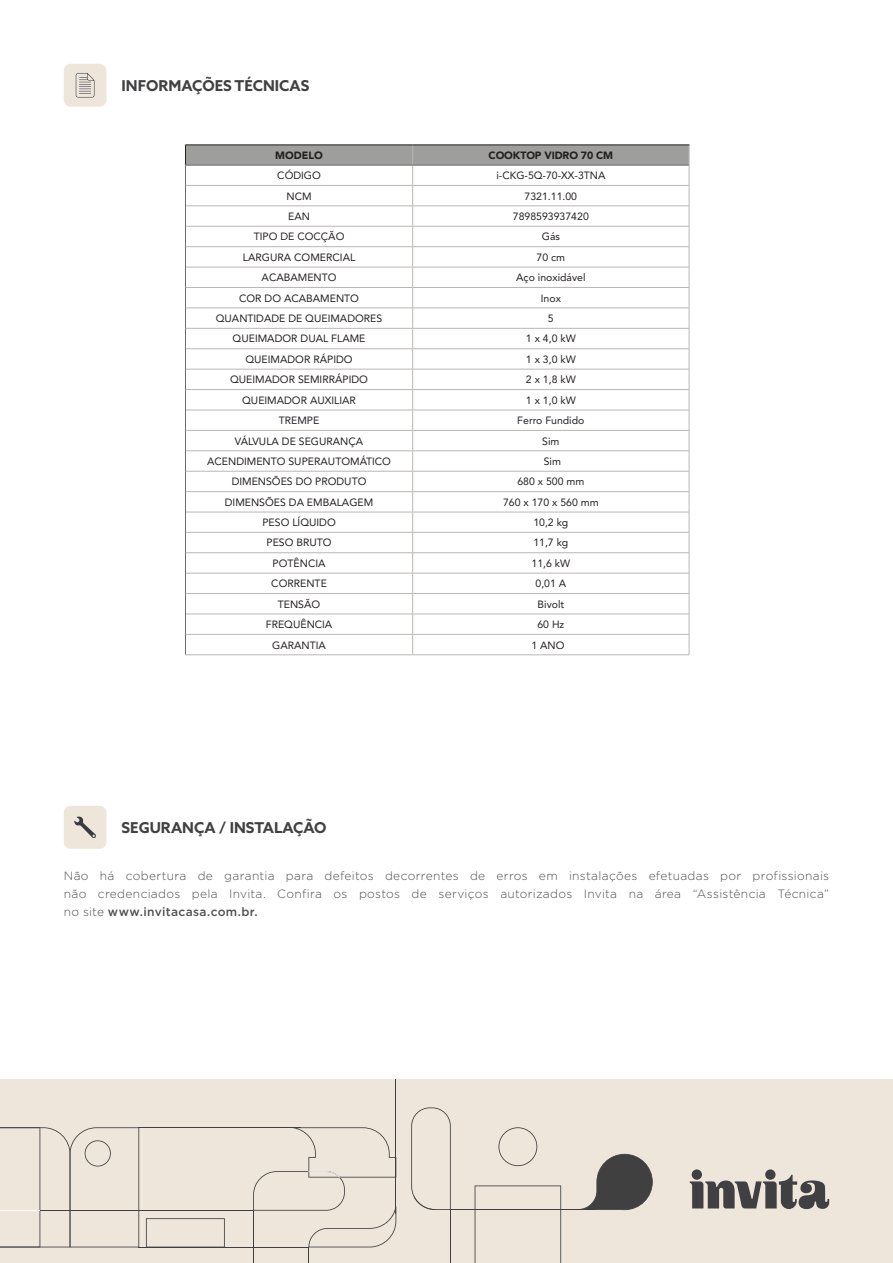
<style>
.page{position:relative;width:893px;height:1263px;background:#fff}
.page>*{position:absolute;margin:0;border:0;box-sizing:border-box;transform-origin:0 0}
.t1{font:700 15px "Azo Sans";color:#414042}
.texto_paragrafo{font:300 12px/18px "Gotham";letter-spacing:.02em;color:#4f5153;text-align:justify}
.t2{font:10.5px "Avenir LT Std";color:#231f20}
.t3{font:900 10.5px "Avenir LT Std";letter-spacing:-.01em;color:#231f20}
.s1{font-weight:500}
</style>
<div class="page">
<div style="left:0;top:1079px;width:893px;height:184px;background:#eee6da"></div>
<hr style="left:139px;top:1246px;width:170px;height:1px;background:#404040">
<hr style="left:0;top:1210px;width:254px;height:1px;background:#404040">
<hr style="left:139px;top:1127px;width:162px;height:1px;background:#404040">
<hr style="left:395px;top:1079px;width:1px;height:135px;background:#404040">
<hr style="left:450px;top:1209px;width:146px;height:1px;background:#404040">
<hr style="left:450px;top:1209px;width:1px;height:54px;background:#404040">
<svg style="left:498px;top:1127px;width:39px;height:39px"></svg>
<svg style="left:580px;top:1154px;width:73px;height:56px"></svg>
<svg style="left:0;top:1127px;width:139px;height:120px"></svg>
<svg style="left:146px;top:1218px;width:79px;height:29px"></svg>
<svg style="left:475px;top:1185px;width:86px;height:78px"></svg>
<hr style="left:0;top:1210px;width:40px;height:1px;background:#fff">
<hr style="left:475px;top:1209px;width:86px;height:1px;background:#404040">
<svg style="left:253px;top:1127px;width:143px;height:136px"></svg>
<svg style="left:411px;top:1107px;width:40px;height:103px"></svg>
<div style="left:64px;top:64px;width:42px;height:43px;background:#eee6da;border-radius:7px"></div>
<svg style="left:76px;top:73px;width:19px;height:25px"></svg>
<div style="left:64px;top:806px;width:42px;height:43px;background:#eee6da;border-radius:7px"></div>
<svg style="left:74px;top:816px;width:22px;height:22px"></svg>
<div style="left:692px;top:1169px;width:10px;height:11px;background:#404042;border-radius:50%"></div>
<div style="left:765px;top:1169px;width:10px;height:11px;background:#404042;border-radius:50%"></div>
<svg style="left:690px;top:1175px;width:139px;height:34px"></svg>
<hr style="left:185px;top:654px;width:228px;height:1px;background:#bbb7b3">
<hr style="left:413px;top:654px;width:276px;height:1px;background:#bbb7b3">
<svg style="left:185px;top:145px;width:505px;height:509px"></svg>
<p class="t1" style="left:122px;top:75px;width:189px">INFORMAÇÕES TÉCNICAS</p>
<p class="t3" style="left:275px;top:149px;width:49px">MODELO</p>
<p class="t3" style="left:489px;top:149px;width:126px">COOKTOP VIDRO 70 CM</p>
<p class="t2" style="left:277px;top:169px;width:45px">CÓDIGO</p>
<p class="t2" style="left:496px;top:169px;width:111px">i-CKG-5Q-70-XX-3TNA</p>
<p class="t2" style="left:287px;top:190px;width:27px">NCM</p>
<p class="t2" style="left:525px;top:190px;width:54px">7321.11.00</p>
<p class="t2" style="left:288px;top:210px;width:23px">EAN</p>
<p class="t2" style="left:513px;top:210px;width:77px">7898593937420</p>
<p class="t2" style="left:254px;top:231px;width:92px">TIPO DE COCÇÃO</p>
<p class="t2" style="left:542px;top:231px;width:20px">Gás</p>
<p class="t2" style="left:243px;top:251px;width:114px">LARGURA COMERCIAL</p>
<p class="t2" style="left:537px;top:251px;width:30px">70 cm</p>
<p class="t2" style="left:262px;top:271px;width:76px">ACABAMENTO</p>
<p class="t2" style="left:516px;top:271px;width:71px">Aço inoxidável</p>
<p class="t2" style="left:239px;top:292px;width:121px">COR DO ACABAMENTO</p>
<p class="t2" style="left:541px;top:292px;width:22px">Inox</p>
<p class="t2" style="left:216px;top:312px;width:168px">QUANTIDADE DE QUEIMADORES</p>
<p class="t2" style="left:548px;top:312px;width:7px">5</p>
<p class="t2" style="left:233px;top:333px;width:134px">QUEIMADOR DUAL FLAME</p>
<p class="t2" style="left:526px;top:333px;width:51px">1 x 4,0 kW</p>
<p class="t2" style="left:245px;top:353px;width:109px">QUEIMADOR RÁPIDO</p>
<p class="t2" style="left:526px;top:353px;width:51px">1 x 3,0 kW</p>
<p class="t2" style="left:230px;top:373px;width:139px">QUEIMADOR SEMIRRÁPIDO</p>
<p class="t2" style="left:526px;top:373px;width:51px">2 x 1,8 kW</p>
<p class="t2" style="left:242px;top:394px;width:115px">QUEIMADOR AUXILIAR</p>
<p class="t2" style="left:526px;top:394px;width:51px">1 x 1,0 kW</p>
<p class="t2" style="left:279px;top:414px;width:42px">TREMPE</p>
<p class="t2" style="left:517px;top:414px;width:69px">Ferro Fundido</p>
<p class="t2" style="left:235px;top:435px;width:130px">VÁLVULA DE SEGURANÇA</p>
<p class="t2" style="left:542px;top:435px;width:19px">Sim</p>
<p class="t2" style="left:207px;top:455px;width:185px">ACENDIMENTO SUPERAUTOMÁTICO</p>
<p class="t2" style="left:544px;top:455px;width:19px">Sim</p>
<p class="t2" style="left:232px;top:476px;width:136px">DIMENSÕES DO PRODUTO</p>
<p class="t2" style="left:517px;top:476px;width:68px">680 x 500 mm</p>
<p class="t2" style="left:225px;top:496px;width:150px">DIMENSÕES DA EMBALAGEM</p>
<p class="t2" style="left:503px;top:496px;width:97px">760 x 170 x 560 mm</p>
<p class="t2" style="left:262px;top:516px;width:75px">PESO LÍQUIDO</p>
<p class="t2" style="left:533px;top:516px;width:37px">10,2 kg</p>
<p class="t2" style="left:266px;top:537px;width:67px">PESO BRUTO</p>
<p class="t2" style="left:533px;top:537px;width:37px">11,7 kg</p>
<p class="t2" style="left:273px;top:557px;width:54px">POTÊNCIA</p>
<p class="t2" style="left:531px;top:557px;width:40px">11,6 kW</p>
<p class="t2" style="left:271px;top:577px;width:57px">CORRENTE</p>
<p class="t2" style="left:535px;top:577px;width:32px">0,01 A</p>
<p class="t2" style="left:278px;top:598px;width:44px">TENSÃO</p>
<p class="t2" style="left:538px;top:598px;width:28px">Bivolt</p>
<p class="t2" style="left:266px;top:618px;width:68px">FREQUÊNCIA</p>
<p class="t2" style="left:537px;top:618px;width:28px">60 Hz</p>
<p class="t2" style="left:272px;top:639px;width:55px">GARANTIA</p>
<p class="t2" style="left:531px;top:639px;width:35px">1 ANO</p>
<p class="t1" style="left:122px;top:817px;width:206px">SEGURANÇA / INSTALAÇÃO</p>
<p class="texto_paragrafo" style="left:64px;top:866px;width:767px">Não há cobertura de garantia para defeitos decorrentes de erros em instalações efetuadas por profissionais não credenciados pela Invita. Confira os postos de serviços autorizados Invita na área “Assistência Técnica” no site <span class="s1">www.invitacasa.com.br.</span></p>
</div>
